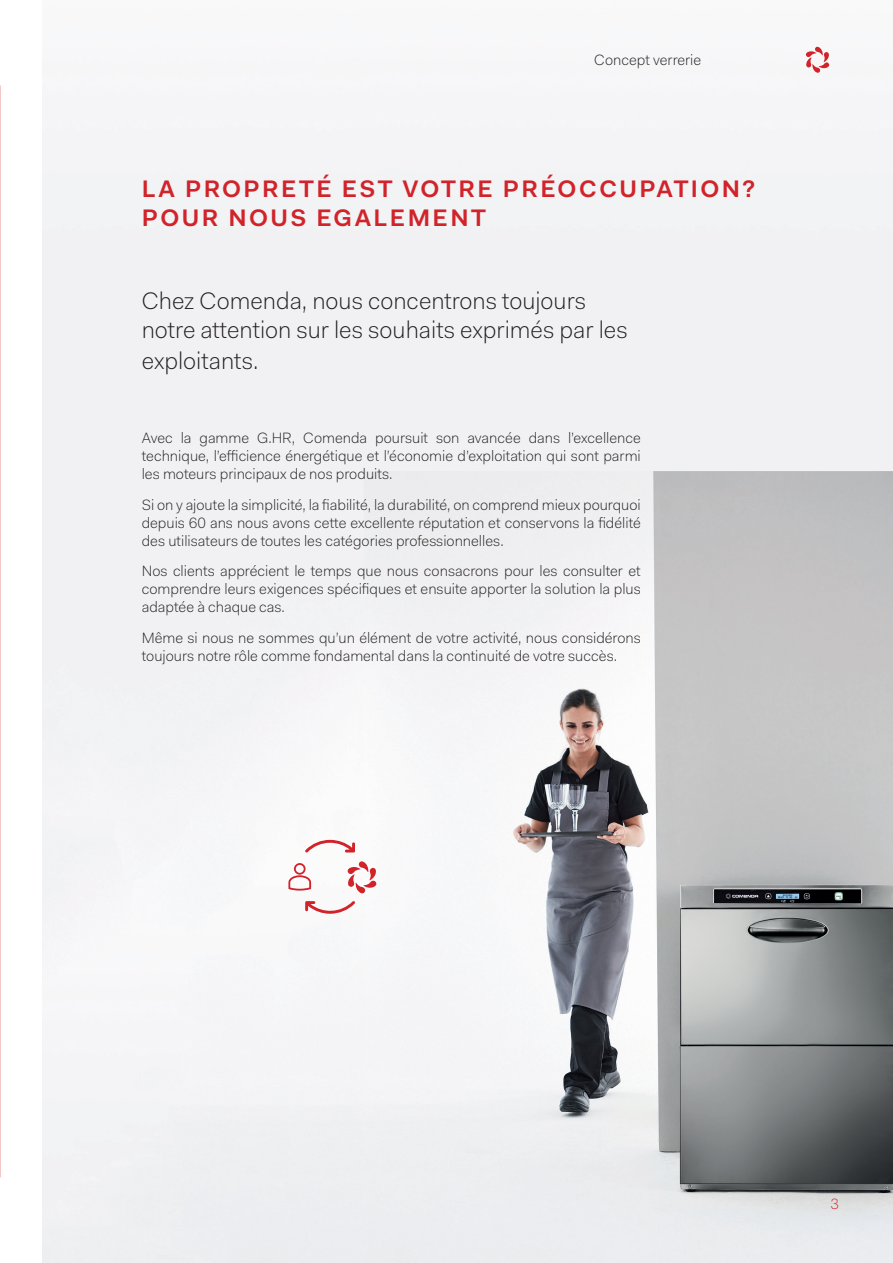
<style>
.page{position:relative;width:893px;height:1263px;background:#fff}
.page>*{position:absolute;margin:0;border:0;box-sizing:border-box;transform-origin:0 0}
.t1{font:300 24px/29.7px "Fakt Pro";color:#231f20}
.t2{font:600 24px "Fakt Pro";letter-spacing:.1em;color:#d1232a}
.t3{font:300 15px/18px "Fakt Pro";color:#231f20;text-align:justify}
.t4{font:300 15px "Fakt Pro";color:#d1232a}
</style>
<div class="page">
<img style="left:43px;top:46px;width:850px;height:1217px">
<svg style="left:305px;top:840px;width:50px;height:13px"></svg>
<svg style="left:305px;top:901px;width:50px;height:13px"></svg>
<svg style="left:288px;top:863px;width:23px;height:27px"></svg>
<svg style="left:348px;top:861px;width:28px;height:32px"></svg>
<svg style="left:806px;top:47px;width:23px;height:26px"></svg>
<p class="t3" style="left:594px;top:51px;width:108px">Concept verrerie</p>
<p class="t2" style="left:142px;top:173px;width:615px">LA PROPRETÉ EST VOTRE PRÉOCCUPATION?</p>
<p class="t2" style="left:142px;top:201px;width:346px">POUR NOUS EGALEMENT</p>
<p class="t1" style="left:142px;top:286px;width:487px">Chez Comenda, nous concentrons toujours notre attention sur les souhaits exprimés par les exploitants.</p>
<p class="t3" style="left:142px;top:429px;width:501px">Avec la gamme G.HR, Comenda poursuit son avancée dans l’excellence technique, l’efficience énergétique et l’économie d’exploitation qui sont parmi les moteurs principaux de nos produits.</p>
<p class="t3" style="left:142px;top:495px;width:501px">Si on y ajoute la simplicité, la fiabilité, la durabilité, on comprend mieux pourquoi depuis 60 ans nous avons cette excellente réputation et conservons la fidélité des utilisateurs de toutes les catégories professionnelles.</p>
<p class="t3" style="left:142px;top:562px;width:501px">Nos clients apprécient le temps que nous consacrons pour les consulter et comprendre leurs exigences spécifiques et ensuite apporter la solution la plus adaptée à chaque cas.</p>
<p class="t3" style="left:142px;top:629px;width:501px">Même si nous ne sommes qu’un élément de votre activité, nous considérons toujours notre rôle comme fondamental dans la continuité de votre succès.</p>
<p class="t4" style="left:830px;top:1194px;width:10px">3</p>
</div>
